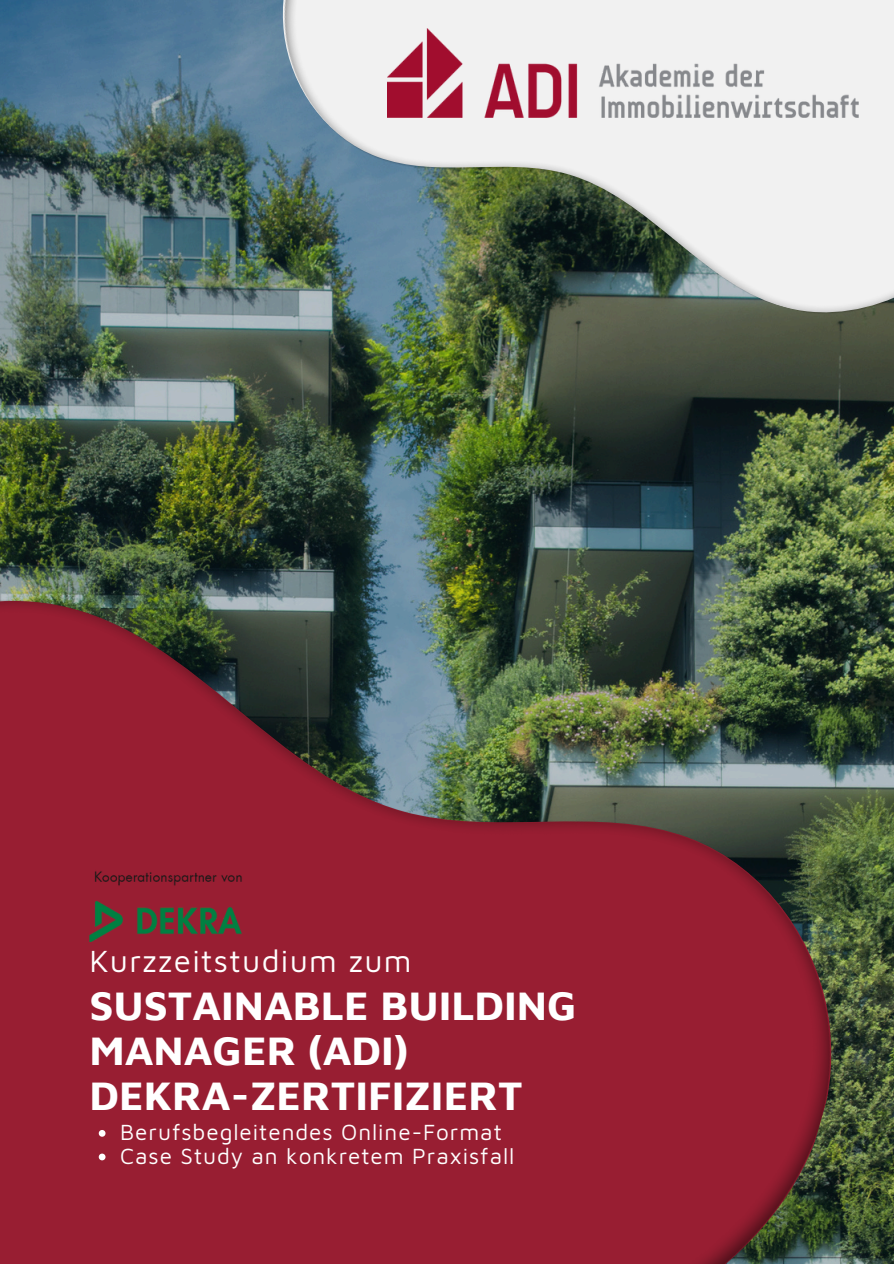
<style>
.page{position:relative;width:894px;height:1264px;background:#fff}
.page>*{position:absolute;margin:0;border:0;box-sizing:border-box;transform-origin:0 0}
.t1{font:700 41.7px/45px "Maven Pro";color:#fff}
.t2{font:31.35px "Maven Pro";letter-spacing:.04em;color:#fff}
.t3{font:22.5px "Maven Pro";letter-spacing:.04em;color:#fff}
</style>
<div class="page">
<img style="left:0;top:0;width:893px;height:529px">
<img style="left:238px;top:0;width:655px;height:359px">
<img style="left:0;top:529px;width:893px;height:734px">
<img style="left:387px;top:29px;width:470px;height:89px">
<img style="left:89px;top:866px;width:165px;height:75px">
<svg style="left:99px;top:1129px;width:6px;height:7px"></svg>
<svg style="left:99px;top:1153px;width:6px;height:7px"></svg>
<h2 class="t2" style="left:89px;top:941px;width:324px">Kurzzeitstudium zum</h2>
<h1 class="t1" style="left:89px;top:982px;width:488px">SUSTAINABLE BUILDING<br>MANAGER (ADI)<br>DEKRA-ZERTIFIZIERT</h1>
<p class="t3" style="left:120px;top:1118px;width:383px">Berufsbegleitendes Online-Format</p>
<p class="t3" style="left:120px;top:1141px;width:395px">Case Study an konkretem Praxisfall</p>
</div>
